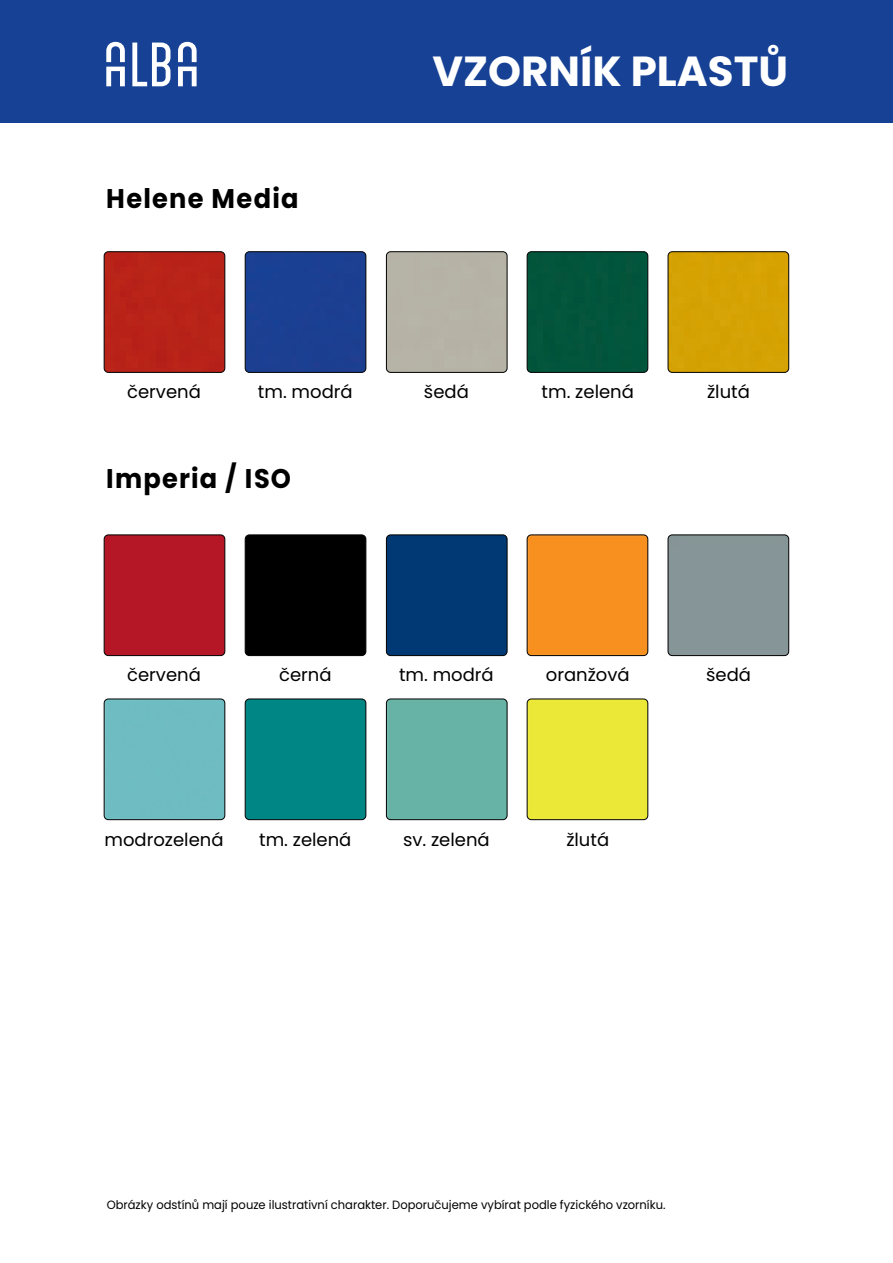
<style>
.page{position:relative;width:893px;height:1263px;background:#fff}
.page>*{position:absolute;margin:0;border:0;box-sizing:border-box;transform-origin:0 0}
.t1{font:700 42px "Poppins";color:#fff}
.t2{font:700 27px "Poppins";letter-spacing:.05em;color:#000;scale:.95 1}
.t3{font:18px "Poppins";color:#000}
.t4{font:12px "Poppins";color:#000;scale:.96 1}
</style>
<div class="page">
<div style="left:0;top:0;width:893px;height:123px;background:#164194"></div>
<svg style="left:132px;top:43px;width:38px;height:43px"></svg>
<svg style="left:106px;top:42px;width:19px;height:44px"></svg>
<svg style="left:178px;top:42px;width:19px;height:44px"></svg>
<div style="left:104px;top:253px;width:121px;height:119px;background:#b82318"></div>
<div style="left:104px;top:251px;width:121px;height:122px;border:1px solid #000;border-radius:4px"></div>
<div style="left:245px;top:252px;width:121px;height:120px;background:#1b3f92"></div>
<div style="left:245px;top:251px;width:121px;height:122px;border:1px solid #000;border-radius:4px"></div>
<div style="left:386px;top:251px;width:121px;height:122px;border:1px solid #000;border-radius:4px"></div>
<div style="left:527px;top:252px;width:121px;height:120px;background:#01553c"></div>
<div style="left:527px;top:251px;width:121px;height:122px;border:1px solid #000;border-radius:4px"></div>
<div style="left:668px;top:252px;width:119px;height:120px;background:#d6a203"></div>
<div style="left:668px;top:251px;width:121px;height:122px;border:1px solid #000;border-radius:4px"></div>
<div style="left:104px;top:536px;width:121px;height:120px;background:#b51726"></div>
<div style="left:104px;top:534px;width:121px;height:122px;border:1px solid #000;border-radius:4px"></div>
<div style="left:245px;top:536px;width:121px;height:120px;background:#000"></div>
<div style="left:245px;top:534px;width:121px;height:122px;border:1px solid #000;border-radius:4px"></div>
<div style="left:386px;top:535px;width:121px;height:121px;background:#013974"></div>
<div style="left:386px;top:534px;width:121px;height:122px;border:1px solid #000;border-radius:4px"></div>
<div style="left:527px;top:536px;width:121px;height:120px;background:#f8901f"></div>
<div style="left:527px;top:534px;width:121px;height:122px;border:1px solid #000;border-radius:4px"></div>
<div style="left:668px;top:534px;width:121px;height:122px;border:1px solid #000;border-radius:4px"></div>
<div style="left:104px;top:699px;width:121px;height:121px;border:1px solid #000;border-radius:4px"></div>
<div style="left:245px;top:699px;width:121px;height:121px;background:#008685"></div>
<div style="left:245px;top:699px;width:121px;height:121px;border:1px solid #000;border-radius:4px"></div>
<div style="left:386px;top:699px;width:121px;height:121px;background:#67b3a6"></div>
<div style="left:386px;top:699px;width:121px;height:121px;border:1px solid #000;border-radius:4px"></div>
<div style="left:527px;top:699px;width:121px;height:121px;background:#ebe837"></div>
<div style="left:527px;top:699px;width:121px;height:121px;border:1px solid #000;border-radius:4px"></div>
<h2 class="t2" style="left:106px;top:183px;width:204px">Helene Media</h2>
<h1 class="t1" style="left:432px;top:47px;width:357px">VZORNÍK PLASTŮ</h1>
<p class="t3" style="left:127px;top:381px;width:75px">červená</p>
<p class="t3" style="left:258px;top:381px;width:96px">tm. modrá</p>
<p class="t3" style="left:424px;top:381px;width:46px">šedá</p>
<p class="t3" style="left:542px;top:381px;width:94px">tm. zelená</p>
<p class="t3" style="left:707px;top:381px;width:44px">žlutá</p>
<h2 class="t2" style="left:106px;top:462px;width:196px">Imperia / ISO</h2>
<p class="t3" style="left:127px;top:664px;width:75px">červená</p>
<p class="t3" style="left:279px;top:664px;width:54px">černá</p>
<p class="t3" style="left:399px;top:664px;width:96px">tm. modrá</p>
<p class="t3" style="left:546px;top:664px;width:85px">oranžová</p>
<p class="t3" style="left:706px;top:664px;width:46px">šedá</p>
<p class="t3" style="left:104px;top:829px;width:121px">modrozelená</p>
<p class="t3" style="left:259px;top:829px;width:94px">tm. zelená</p>
<p class="t3" style="left:403px;top:829px;width:88px">sv. zelená</p>
<p class="t3" style="left:566px;top:829px;width:44px">žlutá</p>
<p class="t4" style="left:107px;top:1198px;width:584px">Obrázky odstínů mají pouze ilustrativní charakter. Doporučujeme vybírat podle fyzického vzorníku.</p>
</div>
